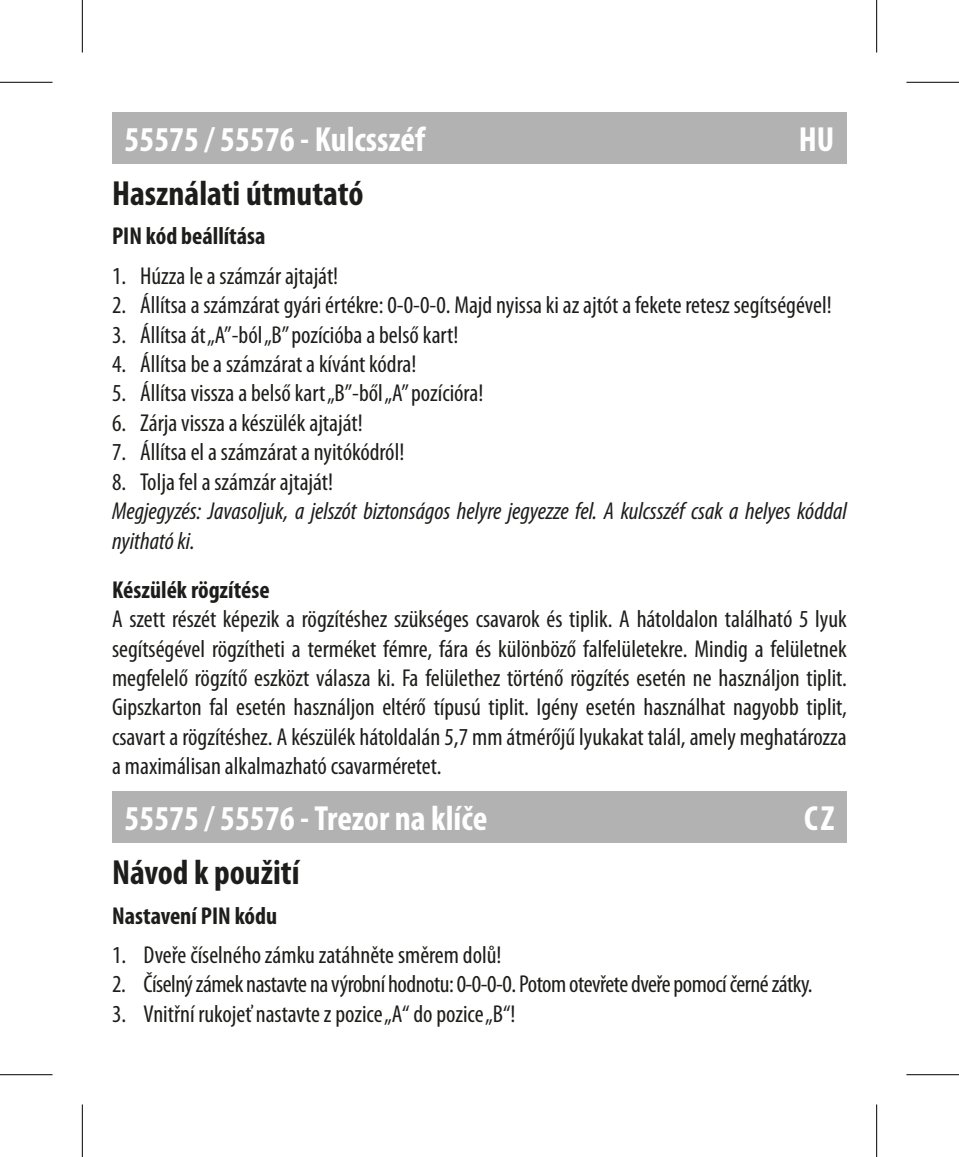
<style>
.page{position:relative;width:959px;height:1157px;background:#fff}
.page>*{position:absolute;margin:0;border:0;box-sizing:border-box;transform-origin:0 0}
.t1{font:700 condensed 35px "Myriad Pro";color:#fff}
.t2{font:700 condensed 35px "Myriad Pro";color:#1d1d1b}
.t3{font:condensed 24.5px/29.4px "Myriad Pro";color:#1d1d1b;text-align:justify}
.t4{font:italic condensed 24.5px/29.4px "Myriad Pro";color:#1d1d1b}
.t5{font:condensed 24.5px "Myriad Pro";letter-spacing:-.02em;color:#1d1d1b}
.t6{font:700 condensed 24.5px "Myriad Pro";color:#1d1d1b}
</style>
<div class="page">
<div style="left:112px;top:112px;width:734px;height:51px;background:#b2b2b2"></div>
<div style="left:112px;top:791px;width:734px;height:51px;background:#b2b2b2"></div>
<svg style="left:0;top:81px;width:52px;height:1px"></svg>
<svg style="left:906px;top:81px;width:52px;height:1px"></svg>
<svg style="left:0;top:1075px;width:52px;height:1px"></svg>
<svg style="left:906px;top:1075px;width:52px;height:1px"></svg>
<svg style="left:81px;top:0;width:1px;height:52px"></svg>
<svg style="left:81px;top:1104px;width:1px;height:53px"></svg>
<svg style="left:877px;top:0;width:1px;height:52px"></svg>
<svg style="left:877px;top:1104px;width:1px;height:53px"></svg>
<hr style="left:0;top:82px;width:52px;height:1px;background:#000">
<hr style="left:906px;top:82px;width:52px;height:1px;background:#000">
<hr style="left:0;top:1074px;width:52px;height:1px;background:#000">
<hr style="left:906px;top:1074px;width:52px;height:1px;background:#000">
<hr style="left:82px;top:0;width:1px;height:52px;background:#000">
<hr style="left:82px;top:1104px;width:1px;height:53px;background:#000">
<hr style="left:875px;top:0;width:2px;height:52px;background:#000">
<hr style="left:875px;top:1104px;width:2px;height:53px;background:#000">
<h1 class="t1" style="left:124px;top:117px;width:302px">55575 / 55576 - Kulcsszéf</h1>
<h1 class="t1" style="left:798px;top:117px;width:37px">HU</h1>
<h1 class="t2" style="left:112px;top:172px;width:253px">Használati útmutató</h1>
<p class="t6" style="left:112px;top:221px;width:155px">PIN kód beállítása</p>
<p class="t3" style="left:112px;top:261px;width:227px">1. Húzza le a számzár ajtaját!</p>
<p class="t3" style="left:112px;top:290px;width:721px">2. Állítsa a számzárat gyári értékre: 0-0-0-0. Majd nyissa ki az ajtót a fekete retesz segítségével!</p>
<p class="t3" style="left:112px;top:319px;width:348px">3. Állítsa át „A”-ból „B” pozícióba a belső kart!</p>
<p class="t3" style="left:112px;top:349px;width:306px">4. Állítsa be a számzárat a kívánt kódra!</p>
<p class="t3" style="left:112px;top:378px;width:373px">5. Állítsa vissza a belső kart „B”-ből „A” pozícióra!</p>
<p class="t3" style="left:112px;top:408px;width:252px">6. Zárja vissza a készülék ajtaját!</p>
<p class="t3" style="left:112px;top:437px;width:294px">7. Állítsa el a számzárat a nyitókódról!</p>
<p class="t3" style="left:112px;top:466px;width:222px">8. Tolja fel a számzár ajtaját!</p>
<p class="t4" style="left:112px;top:496px;width:736px">Megjegyzés: Javasoljuk, a jelszót biztonságos helyre jegyezze fel. A kulcsszéf csak a helyes kóddal nyitható ki.</p>
<p class="t6" style="left:112px;top:574px;width:159px">Készülék rögzítése</p>
<p class="t3" style="left:112px;top:604px;width:736px">A szett részét képezik a rögzítéshez szükséges csavarok és tiplik. A hátoldalon található 5 lyuk segítségével rögzítheti a terméket fémre, fára és különböző falfelületekre. Mindig a felületnek megfelelő rögzítő eszközt válasza ki. Fa felülethez történő rögzítés esetén ne használjon tiplit.<br>Gipszkarton fal esetén használjon eltérő típusú tiplit. Igény esetén használhat nagyobb tiplit, csavart a rögzítéshez. A készülék hátoldalán 5,7 mm átmérőjű lyukakat talál, amely meghatározza a maximálisan alkalmazható csavarméretet.</p>
<h1 class="t1" style="left:124px;top:796px;width:364px">55575 / 55576 - Trezor na klíče</h1>
<h1 class="t1" style="left:804px;top:796px;width:32px">CZ</h1>
<h1 class="t2" style="left:112px;top:850px;width:189px">Návod k použití</h1>
<p class="t6" style="left:112px;top:900px;width:166px">Nastavení PIN kódu</p>
<p class="t3" style="left:112px;top:940px;width:391px">1. Dveře číselného zámku zatáhněte směrem dolů!</p>
<p class="t5" style="left:112px;top:969px;width:702px">2. Číselný zámek nastavte na výrobní hodnotu: 0-0-0-0. Potom otevřete dveře pomocí černé zátky.</p>
<p class="t3" style="left:112px;top:998px;width:405px">3. Vnitřní rukojeť nastavte z pozice „A“ do pozice „B“!</p>
</div>
